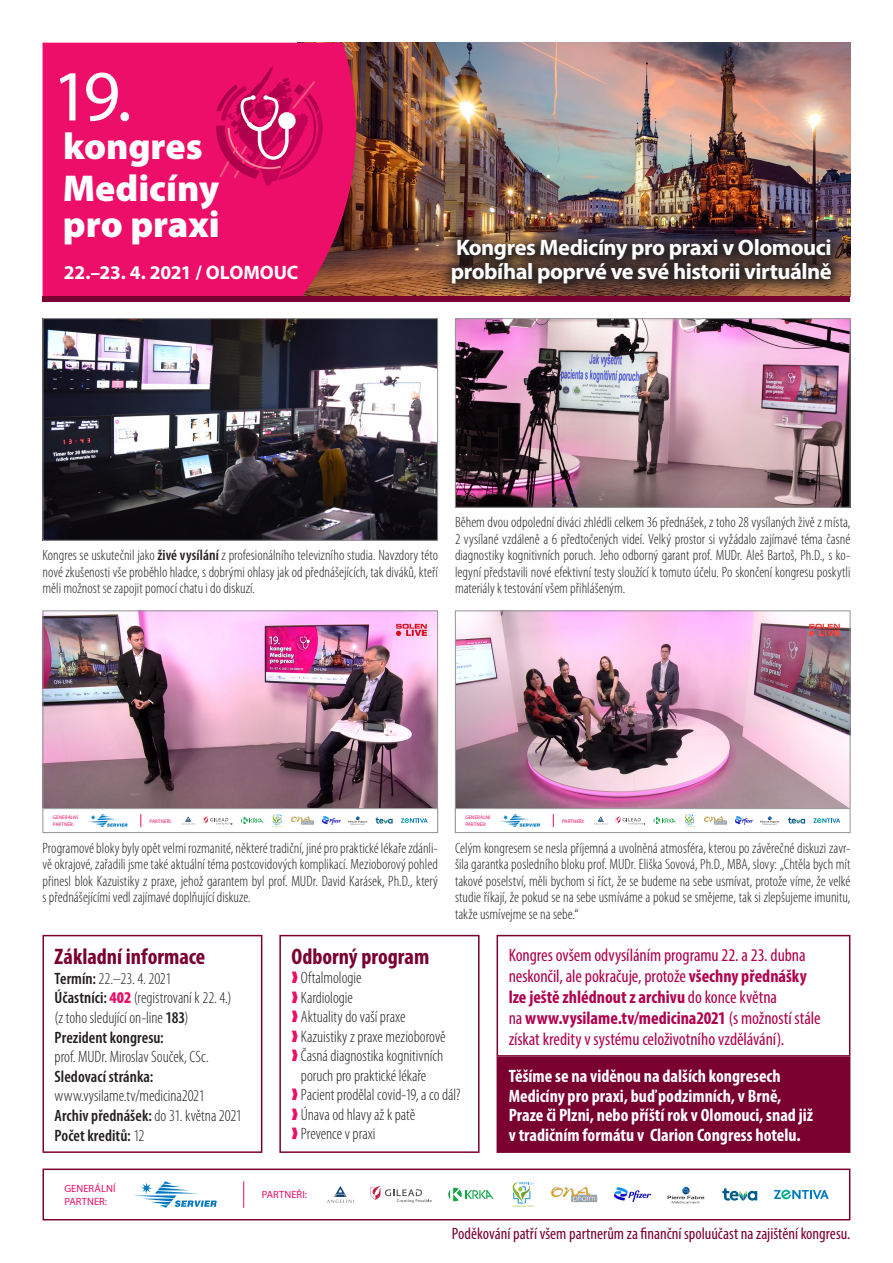
<style>
.page{position:relative;width:893px;height:1263px;background:#fff}
.page>*{position:absolute;margin:0;border:0;box-sizing:border-box;transform-origin:0 0}
.t1{font:72.45px "Myriad Pro";color:#fff}
.t2{font:900 37.5px/42px "Myriad Pro";color:#fff}
.t3{font:700 22.5px/24px "Myriad Pro";letter-spacing:-.02em;color:#fff}
.popiska_obr{font:700 condensed 22.5px "Myriad Pro";color:#7a002f}
.t4{font:700 19.5px "Myriad Pro";letter-spacing:-.01em;color:#fff}
.popiska_obr-2{font:condensed 18px/21px "Myriad Pro";letter-spacing:-.005em;color:#b0014d}
.popiska_obr-3{font:700 condensed 18px/19.5px "Myriad Pro";color:#fff}
.popiska_obr-4{font:300 condensed 16.5px/19.6px "Myriad Pro";letter-spacing:-.005em;color:#231f20}
.popiska_obr-5{font:condensed 16.5px "Myriad Pro";color:#7a002f}
.popiska_obr-6{font:600 condensed 16.5px "Myriad Pro";letter-spacing:.005em;color:#231f20}
.popiska_obr-7{font:300 condensed 15px/16.5px "Myriad Pro";color:#231f20;text-align:justify}
.t5{font:10.5px/12.6px "Myriad Pro";letter-spacing:.01em;color:#ec0e68}
.t6{font:5.1px/6.1px "Myriad Pro";letter-spacing:.01em;color:#ec0e68}
.s1{font-weight:600}
.s2{font-weight:900;color:#ec0e68}
.s3{font-weight:300}
.s4{font-family:"Free Serif";font-weight:400;font-stretch:normal;color:#ec0e68}
.s5{font-weight:700}
</style>
<div class="page">
<img style="left:356px;top:43px;width:494px;height:253px">
<div style="left:43px;top:43px;width:313px;height:253px;background:#ec0e68"></div>
<svg style="left:216px;top:65px;width:107px;height:115px;background:#d91b6a"></svg>
<img style="left:45px;top:320px;width:391px;height:219px">
<div style="left:43px;top:318px;width:395px;height:223px;border:1px solid #939598"></div>
<div style="left:43px;top:935px;width:219px;height:218px;border:2px solid #7a002f"></div>
<div style="left:497px;top:935px;width:353px;height:122px;border:2px solid #7a002f"></div>
<div style="left:497px;top:1057px;width:353px;height:95px;background:#7a002f"></div>
<div style="left:497px;top:1057px;width:353px;height:96px;border:2px solid #7a002f"></div>
<div style="left:279px;top:935px;width:201px;height:218px;border:2px solid #7a002f"></div>
<svg style="left:243px;top:1181px;width:1px;height:27px"></svg>
<svg style="left:134px;top:1181px;width:83px;height:27px"></svg>
<svg style="left:327px;top:1186px;width:27px;height:17px"></svg>
<svg style="left:370px;top:1186px;width:62px;height:17px"></svg>
<svg style="left:448px;top:1188px;width:46px;height:13px"></svg>
<svg style="left:512px;top:1182px;width:22px;height:25px"></svg>
<img style="left:551px;top:1187px;width:47px;height:15px">
<img style="left:615px;top:1187px;width:36px;height:15px">
<img style="left:667px;top:1186px;width:38px;height:17px">
<svg style="left:722px;top:1188px;width:35px;height:12px"></svg>
<svg style="left:774px;top:1189px;width:55px;height:10px"></svg>
<div style="left:43px;top:1168px;width:807px;height:52px;border:2px solid #7a002f"></div>
<div style="left:43px;top:296px;width:807px;height:5px;background:#7a002f"></div>
<svg style="left:440px;top:227px;width:406px;height:69px;background:#4e3830"></svg>
<img style="left:457px;top:320px;width:391px;height:186px">
<div style="left:455px;top:318px;width:395px;height:190px;border:1px solid #939598"></div>
<img style="left:45px;top:612px;width:391px;height:196px">
<img style="left:457px;top:612px;width:391px;height:196px">
<svg style="left:553px;top:814px;width:1px;height:13px"></svg>
<svg style="left:500px;top:814px;width:40px;height:13px"></svg>
<svg style="left:594px;top:816px;width:14px;height:9px"></svg>
<svg style="left:615px;top:816px;width:30px;height:9px"></svg>
<svg style="left:654px;top:817px;width:22px;height:7px"></svg>
<svg style="left:685px;top:814px;width:11px;height:13px"></svg>
<img style="left:704px;top:817px;width:23px;height:7px">
<img style="left:735px;top:817px;width:18px;height:7px">
<img style="left:761px;top:816px;width:19px;height:9px">
<svg style="left:788px;top:817px;width:17px;height:6px"></svg>
<svg style="left:813px;top:818px;width:27px;height:5px"></svg>
<div style="left:455px;top:808px;width:395px;height:25px;border:1px solid #939598"></div>
<svg style="left:141px;top:814px;width:1px;height:13px"></svg>
<svg style="left:87px;top:814px;width:41px;height:13px"></svg>
<svg style="left:182px;top:816px;width:13px;height:9px"></svg>
<svg style="left:203px;top:816px;width:30px;height:9px"></svg>
<svg style="left:241px;top:817px;width:22px;height:7px"></svg>
<svg style="left:272px;top:814px;width:11px;height:13px"></svg>
<img style="left:291px;top:817px;width:24px;height:7px">
<img style="left:323px;top:817px;width:17px;height:7px">
<img style="left:348px;top:816px;width:19px;height:9px">
<svg style="left:375px;top:817px;width:18px;height:6px"></svg>
<svg style="left:401px;top:818px;width:27px;height:5px"></svg>
<div style="left:43px;top:808px;width:395px;height:25px;border:1px solid #939598"></div>
<p class="t1" style="left:52px;top:51px;width:81px">19.</p>
<p class="t2" style="left:63px;top:124px;width:158px">kongres<br>Medicíny</p>
<p class="t2" style="left:63px;top:202px;width:158px">pro praxi</p>
<p class="t4" style="left:64px;top:260px;width:236px">22.–23. 4. 2021 / OLOMOUC</p>
<p class="t3" style="left:451px;top:235px;width:382px">Kongres Medicíny pro praxi v Olomouci probíhal poprvé ve své historii virtuálně</p>
<p class="popiska_obr-7" style="left:43px;top:547px;width:397px">Kongres se uskutečnil jako <span class="s1">živé vysílání</span> z profesionálního televizního studia. Navzdory této nové zkušenosti vše proběhlo hladce, s dobrými ohlasy jak od přednášejících, tak diváků, kteří měli možnost se zapojit pomocí chatu i do diskuzí.</p>
<p class="popiska_obr-7" style="left:455px;top:514px;width:397px">Během dvou odpolední diváci zhlédli celkem 36 přednášek, z toho 28 vysílaných živě z místa, 2 vysílané vzdáleně a 6 předtočených videí. Velký prostor si vyžádalo zajímavé téma časné diagnostiky kognitivních poruch. Jeho odborný garant prof. MUDr. Aleš Bartoš, Ph.D., s ko&shy;legyní představili nové efektivní testy sloužící k tomuto účelu. Po skončení kongresu poskytli materiály k testování všem přihlášeným.</p>
<p class="t6" style="left:53px;top:814px;width:27px">GENERÁLNÍ<br>PARTNER:</p>
<p class="t6" style="left:150px;top:818px;width:24px">PARTNEŘI:</p>
<p class="t6" style="left:465px;top:814px;width:27px">GENERÁLNÍ<br>PARTNER:</p>
<p class="t6" style="left:562px;top:818px;width:24px">PARTNEŘI:</p>
<p class="popiska_obr-7" style="left:43px;top:839px;width:397px">Programové bloky byly opět velmi rozmanité, některé tradiční, jiné pro praktické lékaře zdánli&shy;vě okrajové, zařadili jsme také aktuální téma postcovidových komplikací. Mezioborový pohled přinesl blok Kazuistiky z praxe, jehož garantem byl prof. MUDr. David Karásek, Ph.D., který s přednášejícími vedl zajímavé doplňující diskuze.</p>
<p class="popiska_obr-7" style="left:455px;top:839px;width:397px">Celým kongresem se nesla příjemná a uvolněná atmosféra, kterou po závěrečné diskuzi zavr&shy;šila garantka posledního bloku prof. MUDr. Eliška Sovová, Ph.D., MBA, slovy: „Chtěla bych mít takové poselství, měli bychom si říct, že se budeme na sebe usmívat, protože víme, že velké studie říkají, že pokud se na sebe usmíváme a pokud se smějeme, tak si zlepšujeme imunitu, takže usmívejme se na sebe.“</p>
<p class="popiska_obr" style="left:55px;top:942px;width:152px">Základní informace</p>
<p class="popiska_obr-4" style="left:55px;top:968px;width:118px"><span class="s1">Termín:</span> 22.–23. 4. 2021</p>
<p class="popiska_obr-4" style="left:55px;top:988px;width:179px"><span class="s1">Účastníci:</span> <span class="s2">402</span> (registrovaní k 22. 4.) (z toho sledující on-line <span class="s1">183</span>)</p>
<p class="popiska_obr-4" style="left:55px;top:1027px;width:156px"><span class="s1">Prezident kongresu:<br></span>prof. MUDr. Miroslav Souček, CSc.</p>
<p class="popiska_obr-4" style="left:55px;top:1066px;width:152px"><span class="s1">Sledovací stránka: </span>www.vysilame.tv/medicina2021</p>
<p class="popiska_obr-6" style="left:55px;top:1105px;width:189px">Archiv přednášek: <span class="s3">do 31. května 2021</span></p>
<p class="popiska_obr-6" style="left:55px;top:1125px;width:91px">Počet kreditů: <span class="s3">12</span></p>
<p class="popiska_obr" style="left:292px;top:942px;width:139px">Odborný program</p>
<p class="popiska_obr-4" style="left:292px;top:968px;width:72px"><span class="s4">❱</span> Oftalmologie</p>
<p class="popiska_obr-4" style="left:292px;top:987px;width:63px"><span class="s4">❱</span> Kardiologie</p>
<p class="popiska_obr-4" style="left:292px;top:1007px;width:115px"><span class="s4">❱</span> Aktuality do vaší praxe</p>
<p class="popiska_obr-4" style="left:292px;top:1026px;width:156px"><span class="s4">❱</span> Kazuistiky z praxe mezioborově</p>
<p class="popiska_obr-4" style="left:292px;top:1046px;width:153px;text-align:center"><span class="s4">❱</span> Časná diagnostika kognitivních poruch pro praktické lékaře</p>
<p class="popiska_obr-4" style="left:292px;top:1085px;width:171px"><span class="s4">❱</span> Pacient prodělal covid-19, a co dál?</p>
<p class="popiska_obr-4" style="left:292px;top:1104px;width:125px"><span class="s4">❱</span> Únava od hlavy až k patě</p>
<p class="popiska_obr-4" style="left:292px;top:1124px;width:86px"><span class="s4">❱</span> Prevence v praxi</p>
<p class="t5" style="left:64px;top:1182px;width:53px">GENERÁLNÍ<br>PARTNER:</p>
<p class="t5" style="left:262px;top:1188px;width:47px">PARTNEŘI:</p>
<p class="popiska_obr-2" style="left:509px;top:944px;width:314px">Kongres ovšem odvysíláním programu 22. a 23. dubna neskončil, ale pokračuje, protože <span class="s5">všechny přednášky lze ještě zhlédnout z archivu</span> do konce května<br>na <span class="s5">www.vysilame.tv/medicina2021</span> (s možností stále získat kredity v systému celoživotního vzdělávání).</p>
<p class="popiska_obr-3" style="left:509px;top:1066px;width:306px">Těšíme se na viděnou na dalších kongresech Medicíny pro praxi, buď podzimních, v Brně, Praze či Plzni, nebo příští rok v Olomouci, snad již v tradičním formátu v Clarion Congress hotelu.</p>
<p class="popiska_obr-5" style="left:452px;top:1224px;width:400px">Poděkování patří všem partnerům za finanční spoluúčast na zajištění kongresu.</p>
</div>
